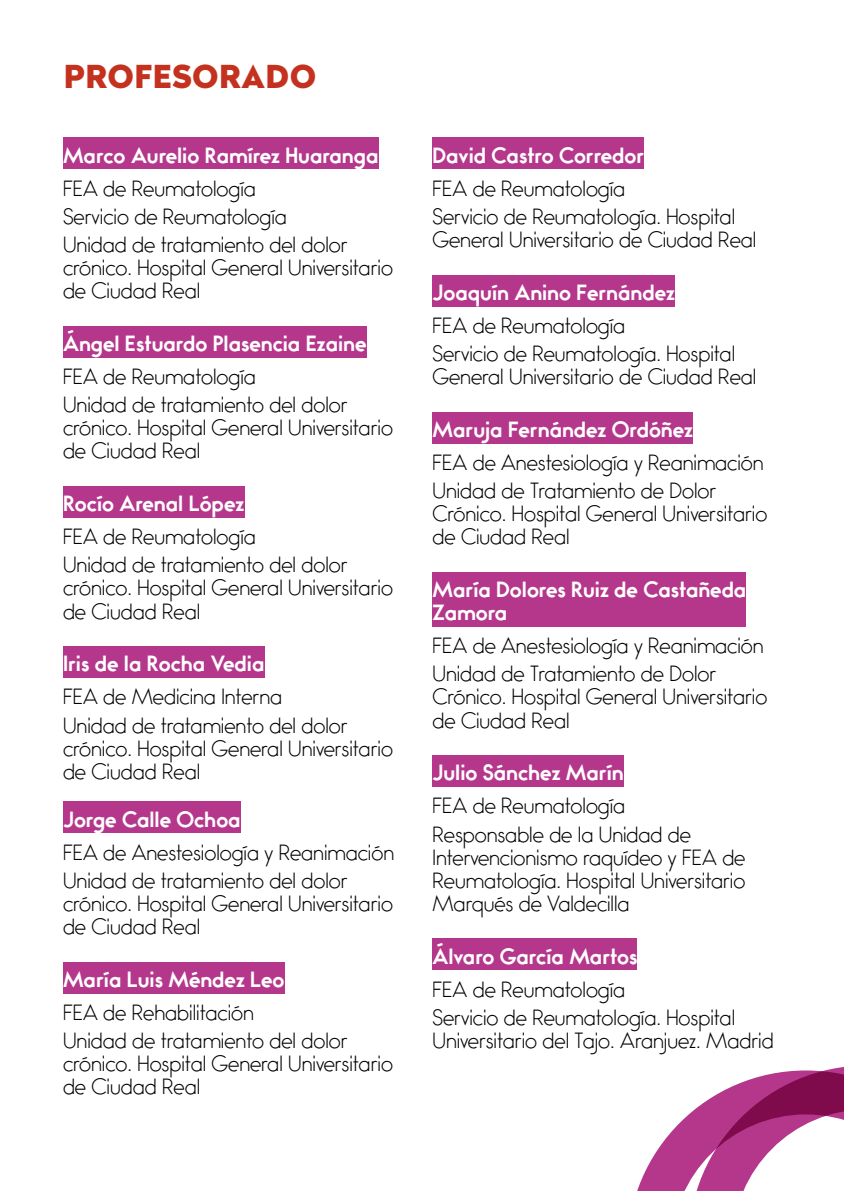
<style>
.page{position:relative;width:844px;height:1191px;background:#fff}
.page>*{position:absolute;margin:0;border:0;box-sizing:border-box;transform-origin:0 0}
.t1{font:900 31.5px "Radikal";letter-spacing:.02em;color:#c4321f}
.t2{font:300 19.25px/28px "Bambino";color:#000}
.t3{font:700 19.25px/23.1px "Bambino";color:#fff}
</style>
<div class="page">
<div style="left:63px;top:138px;width:315px;height:31px;background:#b4378c"></div>
<div style="left:63px;top:326px;width:303px;height:31px;background:#b4378c"></div>
<div style="left:63px;top:486px;width:181px;height:31px;background:#b4378c"></div>
<div style="left:63px;top:646px;width:201px;height:32px;background:#b4378c"></div>
<div style="left:63px;top:801px;width:178px;height:32px;background:#b4378c"></div>
<div style="left:63px;top:961px;width:221px;height:32px;background:#b4378c"></div>
<div style="left:432px;top:138px;width:212px;height:31px;background:#b4378c"></div>
<div style="left:432px;top:275px;width:242px;height:31px;background:#b4378c"></div>
<div style="left:432px;top:412px;width:260px;height:31px;background:#b4378c"></div>
<div style="left:432px;top:572px;width:314px;height:54px;background:#b4378c"></div>
<div style="left:432px;top:755px;width:191px;height:32px;background:#b4378c"></div>
<div style="left:432px;top:938px;width:205px;height:32px;background:#b4378c"></div>
<svg style="left:637px;top:1067px;width:206px;height:124px"></svg>
<h1 class="t1" style="left:64px;top:53px;width:253px">PROFESORADO</h1>
<p class="t3" style="left:63px;top:144px;width:317px">Marco Aurelio Ramírez Huaranga</p>
<p class="t2" style="left:63px;top:175px;width:286px">FEA de Reumatología<br>Servicio de Reumatología<br>Unidad de tratamiento del dolor</p>
<p class="t2" style="left:63px;top:257px;width:331px;line-height:23.1px">crónico. Hospital General Universitario de Ciudad Real</p>
<p class="t3" style="left:63px;top:333px;width:305px">Ángel Estuardo Plasencia Ezaine</p>
<p class="t2" style="left:63px;top:363px;width:286px">FEA de Reumatología<br>Unidad de tratamiento del dolor</p>
<p class="t2" style="left:63px;top:417px;width:331px;line-height:23.1px">crónico. Hospital General Universitario de Ciudad Real</p>
<p class="t3" style="left:63px;top:493px;width:183px">Rocío Arenal López</p>
<p class="t2" style="left:63px;top:523px;width:286px">FEA de Reumatología<br>Unidad de tratamiento del dolor</p>
<p class="t2" style="left:63px;top:577px;width:331px;line-height:23.1px">crónico. Hospital General Universitario de Ciudad Real</p>
<p class="t3" style="left:63px;top:653px;width:203px">Iris de la Rocha Vedia</p>
<p class="t2" style="left:63px;top:684px;width:286px">FEA de Medicina Interna<br>Unidad de tratamiento del dolor</p>
<p class="t2" style="left:63px;top:737px;width:331px;line-height:23.1px">crónico. Hospital General Universitario de Ciudad Real</p>
<p class="t3" style="left:63px;top:808px;width:179px">Jorge Calle Ochoa</p>
<p class="t2" style="left:63px;top:839px;width:332px">FEA de Anestesiología y Reanimación<br>Unidad de tratamiento del dolor</p>
<p class="t2" style="left:63px;top:892px;width:331px;line-height:23.1px">crónico. Hospital General Universitario de Ciudad Real</p>
<p class="t3" style="left:63px;top:968px;width:223px">María Luis Méndez Leo</p>
<p class="t2" style="left:63px;top:999px;width:286px">FEA de Rehabilitación<br>Unidad de tratamiento del dolor</p>
<p class="t2" style="left:63px;top:1052px;width:331px;line-height:23.1px">crónico. Hospital General Universitario de Ciudad Real</p>
<p class="t3" style="left:432px;top:144px;width:213px">David Castro Corredor</p>
<p class="t2" style="left:432px;top:175px;width:304px">FEA de Reumatología<br>Servicio de Reumatología. Hospital</p>
<p class="t2" style="left:432px;top:226px;width:325px">General Universitario de Ciudad Real</p>
<p class="t3" style="left:432px;top:282px;width:244px">Joaquín Anino Fernández</p>
<p class="t2" style="left:432px;top:312px;width:304px">FEA de Reumatología<br>Servicio de Reumatología. Hospital</p>
<p class="t2" style="left:432px;top:363px;width:325px">General Universitario de Ciudad Real</p>
<p class="t3" style="left:432px;top:419px;width:262px">Maruja Fernández Ordóñez</p>
<p class="t2" style="left:432px;top:449px;width:332px">FEA de Anestesiología y Reanimación<br>Unidad de Tratamiento de Dolor</p>
<p class="t2" style="left:432px;top:503px;width:336px;line-height:23.1px">Crónico. Hospital General Universitario de Ciudad Real</p>
<p class="t3" style="left:432px;top:579px;width:315px">María Dolores Ruiz de Castañeda<br>Zamora</p>
<p class="t2" style="left:432px;top:632px;width:332px">FEA de Anestesiología y Reanimación<br>Unidad de Tratamiento de Dolor</p>
<p class="t2" style="left:432px;top:686px;width:336px;line-height:23.1px">Crónico. Hospital General Universitario de Ciudad Real</p>
<p class="t3" style="left:432px;top:762px;width:193px">Julio Sánchez Marín</p>
<p class="t2" style="left:432px;top:793px;width:260px">FEA de Reumatología<br>Responsable de la Unidad de</p>
<p class="t2" style="left:432px;top:846px;width:314px;line-height:23.1px;text-align:justify">Intervencionismo raquídeo y FEA de Reumatología. Hospital Universitario Marqués de Valdecilla</p>
<p class="t3" style="left:432px;top:945px;width:206px">Álvaro García Martos</p>
<p class="t2" style="left:432px;top:976px;width:304px">FEA de Reumatología<br>Servicio de Reumatología. Hospital</p>
<p class="t2" style="left:432px;top:1027px;width:342px">Universitario del Tajo. Aranjuez. Madrid</p>
</div>
